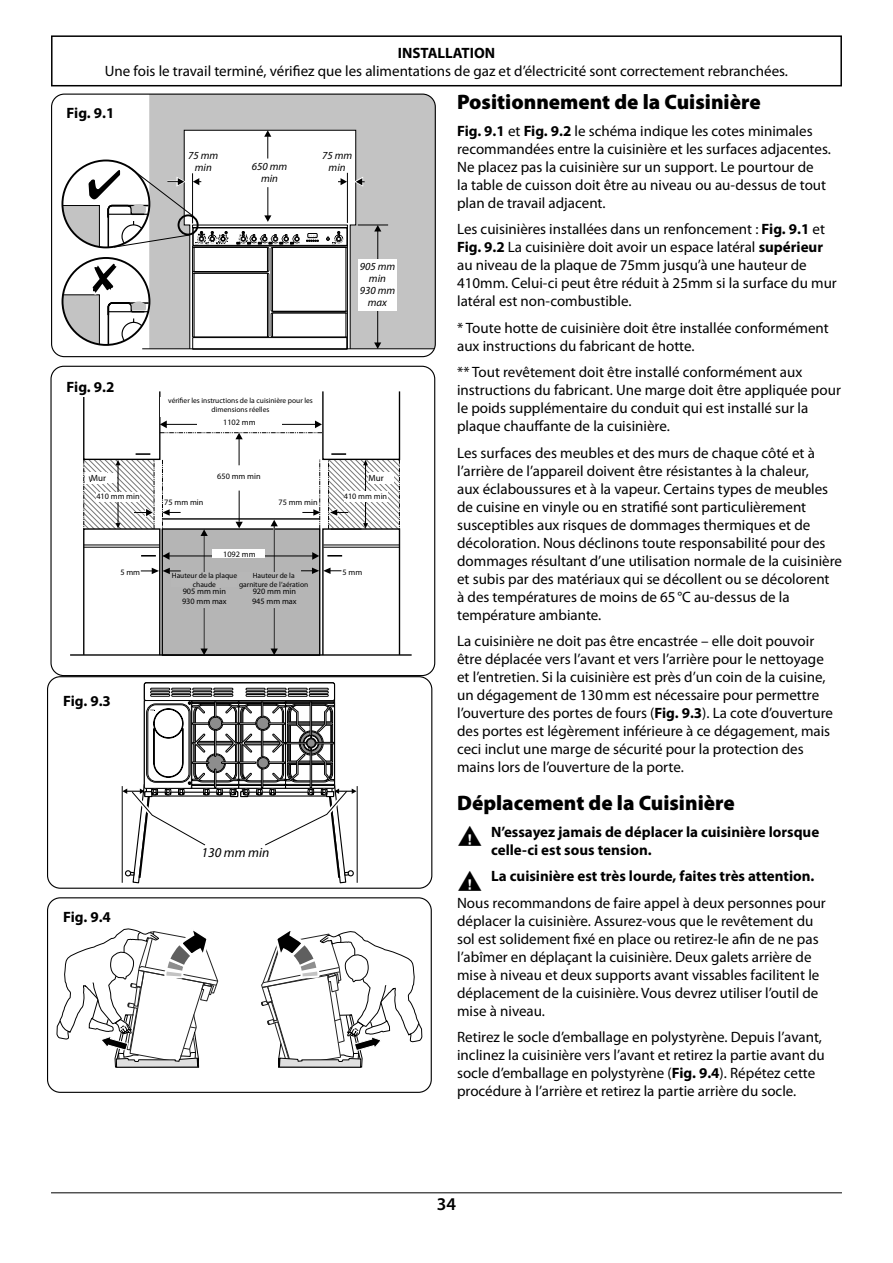
<style>
.page{position:relative;width:893px;height:1263px;background:#fff}
.page>*{position:absolute;margin:0;border:0;box-sizing:border-box;transform-origin:0 0}
.Heading_2{font:900 21px "Myriad Pro";color:#000}
.t1{font:600 18px "Myriad Pro";color:#000}
.Body{font:15px/18px "Myriad Pro";color:#000}
.t2{font:700 15px/18px "Myriad Pro";color:#000}
.t3{font:italic 13.5px "Myriad Pro";color:#000}
.t4{font:italic 10.8px/12.1px "Myriad Pro";color:#000;text-align:center}
.Body-2{font:9px "Myriad Pro";color:#000}
.t5{font:8.25px/9.9px "Myriad Pro";color:#000}
.Body_centre{font:7.5px/9px "Myriad Pro";color:#000;text-align:center}
.s1{font-weight:700}
</style>
<div class="page">
<div style="left:51px;top:35px;width:791px;height:51px;border:2px solid #000"></div>
<hr style="left:51px;top:1192px;width:791px;height:1px;background:#000">
<hr style="left:70px;top:654px;width:342px;height:2px;background:#000">
<svg style="left:82px;top:391px;width:318px;height:265px"></svg>
<div style="left:50px;top:366px;width:385px;height:310px;border:1px solid #000;border-radius:13px"></div>
<div style="left:238px;top:572px;width:71px;height:15px;background:#b7b7b7"></div>
<div style="left:369px;top:474px;width:25px;height:9px;background:#fff"></div>
<div style="left:91px;top:474px;width:26px;height:9px;background:#fff"></div>
<div style="left:172px;top:572px;width:65px;height:15px;background:#b7b7b7"></div>
<svg style="left:144px;top:683px;width:191px;height:105px"></svg>
<div style="left:144px;top:682px;width:191px;height:19px;border:1px solid #000;border-radius:2px"></div>
<hr style="left:357px;top:786px;width:1px;height:97px;background:#000">
<svg style="left:122px;top:688px;width:235px;height:196px"></svg>
<div style="left:47px;top:676px;width:385px;height:213px;border:1px solid #000;border-radius:13px"></div>
<div style="left:149px;top:94px;width:286px;height:254px;background:#c3c3c3"></div>
<hr style="left:377px;top:300px;width:1px;height:43px;background:#000">
<svg style="left:374px;top:342px;width:7px;height:6px"></svg>
<hr style="left:377px;top:231px;width:1px;height:41px;background:#000">
<svg style="left:374px;top:226px;width:7px;height:5px"></svg>
<hr style="left:358px;top:225px;width:30px;height:1px;background:#000">
<hr style="left:142px;top:348px;width:293px;height:1px;background:#000">
<div style="left:359px;top:260px;width:38px;height:51px;background:#fff"></div>
<svg style="left:61px;top:129px;width:304px;height:221px"></svg>
<div style="left:51px;top:94px;width:385px;height:263px;border:1px solid #000;border-radius:13px"></div>
<svg style="left:56px;top:928px;width:367px;height:140px"></svg>
<div style="left:47px;top:897px;width:385px;height:196px;border:1px solid #000;border-radius:13px"></div>
<div style="left:60px;top:376px;width:68px;height:21px;background:#fff"></div>
<div style="left:56px;top:690px;width:68px;height:21px;background:#fff"></div>
<div style="left:160px;top:397px;width:161px;height:19px;background:#fff"></div>
<p class="t2" style="left:398px;top:43px;width:99px">INSTALLATION</p>
<p class="Body" style="left:105px;top:61px;width:685px">Une fois le travail terminé, vérifiez que les alimentations de gaz et d’électricité sont correctement rebranchées.</p>
<p class="t2" style="left:67px;top:104px;width:49px">Fig. 9.1</p>
<p class="t2" style="left:67px;top:377px;width:49px">Fig. 9.2</p>
<p class="t4" style="left:188px;top:149px;width:32px">75 mm min</p>
<p class="t4" style="left:322px;top:149px;width:32px">75 mm</p>
<p class="t4" style="left:252px;top:160px;width:37px">650 mm</p>
<p class="t4" style="left:329px;top:161px;width:19px">min</p>
<p class="t4" style="left:261px;top:173px;width:19px">min</p>
<p class="t4" style="left:360px;top:260px;width:37px">905 mm min<br>930 mm max</p>
<p class="Body_centre" style="left:168px;top:395px;width:146px">vérifier les instructions de la cuisinière pour les dimensions réelles</p>
<p class="t5" style="left:223px;top:418px;width:34px">1102 mm</p>
<p class="t5" style="left:217px;top:471px;width:45px">650 mm min</p>
<p class="Body-2" style="left:91px;top:472px;width:17px">Mur</p>
<p class="Body-2" style="left:369px;top:472px;width:17px">Mur</p>
<p class="t5" style="left:89px;top:474px;width:16px">Wall</p>
<p class="t5" style="left:374px;top:474px;width:16px">Wall</p>
<p class="t5" style="left:164px;top:497px;width:41px">75 mm min</p>
<p class="t5" style="left:278px;top:497px;width:41px">75 mm min</p>
<p class="t5" style="left:96px;top:492px;width:45px">410 mm min</p>
<p class="t5" style="left:344px;top:491px;width:45px">410 mm min</p>
<p class="t5" style="left:223px;top:549px;width:34px">1092 mm</p>
<p class="t5" style="left:120px;top:567px;width:21px">5 mm</p>
<p class="t5" style="left:342px;top:567px;width:21px">5 mm</p>
<p class="t5" style="left:182px;top:586px;width:46px">905 mm min<br>930 mm max</p>
<p class="t5" style="left:242px;top:576px;width:67px;text-align:center">Height to Flue Trim<br>920 mm min<br>945 mm max</p>
<p class="Body_centre" style="left:172px;top:570px;width:67px">Hauteur de la plaque chaude</p>
<p class="Body_centre" style="left:239px;top:570px;width:71px">Hauteur de la garniture de l’aération</p>
<p class="t2" style="left:63px;top:691px;width:49px">Fig. 9.3</p>
<p class="t2" style="left:63px;top:907px;width:49px">Fig. 9.4</p>
<p class="t3" style="left:201px;top:844px;width:69px">130 mm min</p>
<p class="Heading_2" style="left:457px;top:90px;width:305px">Positionnement de la Cuisinière</p>
<p class="Body" style="left:457px;top:122px;width:375px"><span class="s1">Fig. 9.1</span> et <span class="s1">Fig. 9.2</span> le schéma indique les cotes minimales recommandées entre la cuisinière et les surfaces adjacentes.<br>Ne placez pas la cuisinière sur un support. Le pourtour de<br>la table de cuisson doit être au niveau ou au-dessus de tout plan de travail adjacent.</p>
<p class="Body" style="left:457px;top:220px;width:381px">Les cuisinières installées dans un renfoncement : <span class="s1">Fig. 9.1</span> et <span class="s1">Fig. 9.2</span> La cuisinière doit avoir un espace latéral <span class="s1">supérieur </span>au niveau de la plaque de 75mm jusqu’à une hauteur de 410mm. Celui-ci peut être réduit à 25mm si la surface du mur latéral est non-combustible.</p>
<p class="Body" style="left:457px;top:319px;width:373px">* Toute hotte de cuisinière doit être installée conformément aux instructions du fabricant de hotte.</p>
<p class="Body" style="left:457px;top:363px;width:385px">** Tout revêtement doit être installé conformément aux instructions du fabricant. Une marge doit être appliquée pour le poids supplémentaire du conduit qui est installé sur la plaque chauffante de la cuisinière.</p>
<p class="Body" style="left:457px;top:444px;width:386px">Les surfaces des meubles et des murs de chaque côté et à l’arrière de l’appareil doivent être résistantes à la chaleur,<br>aux éclaboussures et à la vapeur. Certains types de meubles de cuisine en vinyle ou en stratifié sont particulièrement susceptibles aux risques de dommages thermiques et de décoloration. Nous déclinons toute responsabilité pour des dommages résultant d’une utilisation normale de la cuisinière et subis par des matériaux qui se décollent ou se décolorent<br>à des températures de moins de 65°C au-dessus de la température ambiante.</p>
<p class="Body" style="left:457px;top:632px;width:377px">La cuisinière ne doit pas être encastrée – elle doit pouvoir être déplacée vers l’avant et vers l’arrière pour le nettoyage et l’entretien. Si la cuisinière est près d’un coin de la cuisine, un dégagement de 130mm est nécessaire pour permettre l’ouverture des portes de fours (<span class="s1">Fig. 9.3</span>). La cote d’ouverture des portes est légèrement inférieure à ce dégagement, mais ceci inclut une marge de sécurité pour la protection des mains lors de l’ouverture de la porte.</p>
<p class="Heading_2" style="left:457px;top:791px;width:279px">Déplacement de la Cuisinière</p>
<p class="t2" style="left:491px;top:822px;width:330px;text-indent:-34px">■ N’essayez jamais de déplacer la cuisinière lorsque celle-ci est sous tension.</p>
<p class="t2" style="left:457px;top:867px;width:359px">■ La cuisinière est très lourde, faites très attention.</p>
<p class="Body" style="left:457px;top:894px;width:370px">Nous recommandons de faire appel à deux personnes pour déplacer la cuisinière. Assurez-vous que le revêtement du sol est solidement fixé en place ou retirez-le afin de ne pas l’abîmer en déplaçant la cuisinière. Deux galets arrière de mise à niveau et deux supports avant vissables facilitent le déplacement de la cuisinière. Vous devrez utiliser l’outil de mise à niveau.</p>
<p class="Body" style="left:457px;top:1028px;width:369px">Retirez le socle d’emballage en polystyrène. Depuis l’avant, inclinez la cuisinière vers l’avant et retirez la partie avant du socle d’emballage en polystyrène (<span class="s1">Fig. 9.4</span>). Répétez cette procédure à l’arrière et retirez la partie arrière du socle.</p>
<p class="t1" style="left:437px;top:1193px;width:21px">34</p>
</div>
